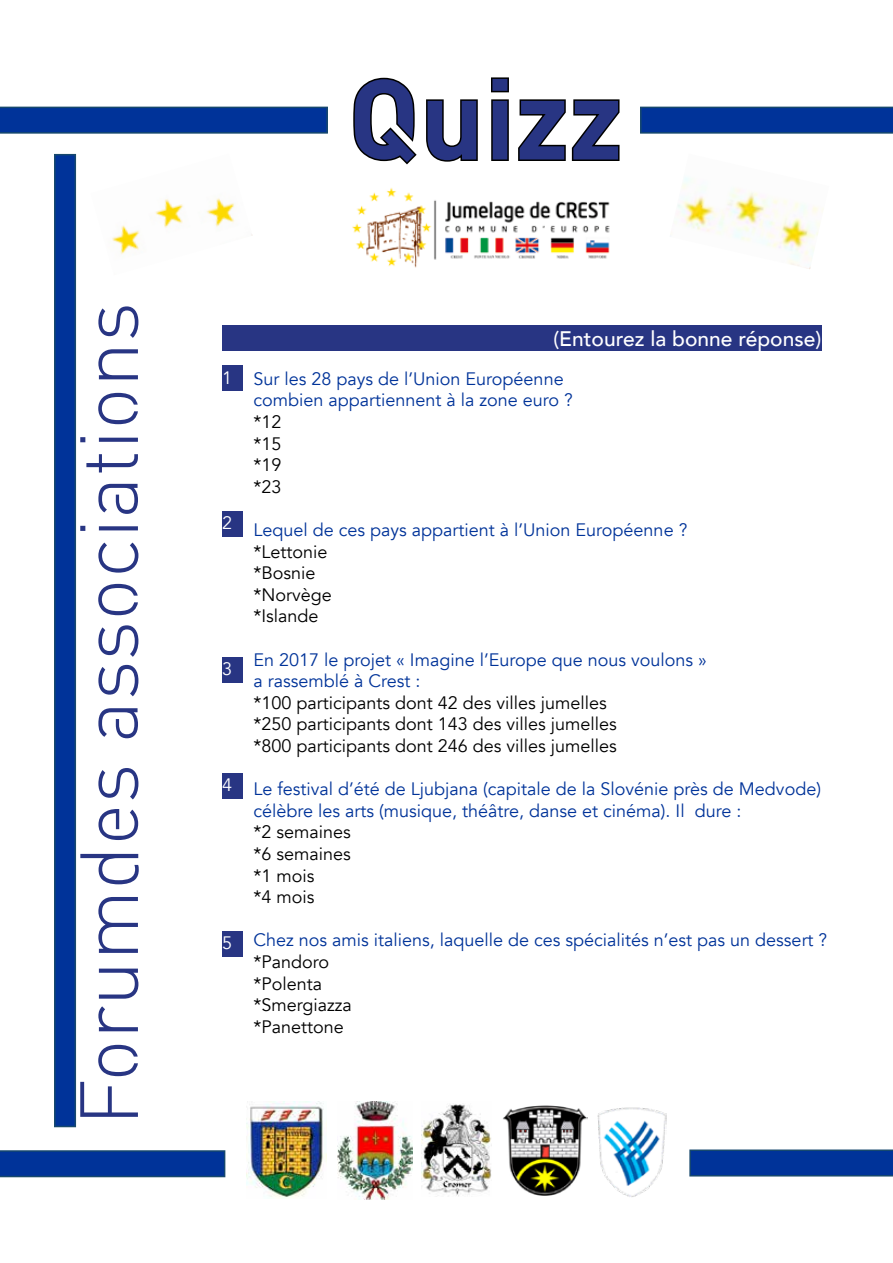
<style>
.page{position:relative;width:893px;height:1263px;background:#fff}
.page>*{position:absolute;margin:0;border:0;box-sizing:border-box;transform-origin:0 0}
.t1{font:700 112.5px "Streetvertising";color:#283583}
.t2{font:300 81px "Streetvertising";color:#283583}
.t3{font:500 21px "Avenir";color:#fff}
.t4{font:18px/21.6px "Avenir";color:#039}
.t5{font:18px/21.6px "Avenir";color:#000}
.t6{font:18px "Avenir";color:#fff}
</style>
<div class="page">
<img style="left:352px;top:187px;width:258px;height:81px">
<svg style="left:353px;top:77px;width:64px;height:88px"></svg>
<svg style="left:426px;top:99px;width:52px;height:63px"></svg>
<svg style="left:491px;top:77px;width:18px;height:84px"></svg>
<svg style="left:518px;top:99px;width:102px;height:62px"></svg>
<img style="left:246px;top:1102px;width:80px;height:95px">
<img style="left:338px;top:1101px;width:75px;height:98px">
<img style="left:503px;top:1105px;width:84px;height:90px">
<img style="left:597px;top:1107px;width:69px;height:90px">
<img style="left:422px;top:1104px;width:70px;height:92px">
<svg style="left:0;top:107px;width:328px;height:27px;background:#053795"></svg>
<div style="left:54px;top:154px;width:22px;height:973px;background:#039;border:2px solid #17496d"></div>
<div style="left:222px;top:325px;width:599px;height:26px;background:#283583"></div>
<svg style="left:0;top:1150px;width:225px;height:27px;background:#043795"></svg>
<img style="left:112px;top:198px;width:140px;height:57px">
<img style="left:677px;top:177px;width:146px;height:92px">
<div style="left:222px;top:366px;width:21px;height:25px;background:#283583"></div>
<div style="left:222px;top:511px;width:21px;height:26px;background:#283583"></div>
<div style="left:222px;top:657px;width:21px;height:25px;background:#283583"></div>
<div style="left:222px;top:773px;width:21px;height:25px;background:#283583"></div>
<div style="left:222px;top:931px;width:21px;height:26px;background:#283583"></div>
<svg style="left:640px;top:107px;width:253px;height:27px;background:#053795"></svg>
<svg style="left:689px;top:1149px;width:204px;height:27px;background:#073996"></svg>
<h2 class="t2" style="left:73px;top:1126px;width:825px;rotate:-90deg">Forumdes associations</h2>
<h1 class="t1" style="left:348px;top:69px;width:277px">Quizz</h1>
<p class="t6" style="left:222px;top:367px;width:12px">1</p>
<p class="t6" style="left:222px;top:512px;width:12px">2</p>
<p class="t6" style="left:222px;top:658px;width:12px">3</p>
<p class="t6" style="left:222px;top:774px;width:12px">4</p>
<p class="t6" style="left:222px;top:932px;width:12px">5</p>
<p class="t3" style="left:553px;top:321px;width:269px">(Entourez la bonne réponse)</p>
<p class="t4" style="left:254px;top:368px;width:321px">Sur les 28 pays de l’Union Européenne combien appartiennent à la zone euro ?</p>
<p class="t5" style="left:254px;top:411px;width:30px;text-align:justify">*12 *15 *19 *23</p>
<p class="t4" style="left:254px;top:519px;width:435px">Lequel de ces pays appartient à l’Union Européenne ?</p>
<p class="t5" style="left:254px;top:541px;width:80px">*Lettonie *Bosnie *Norvège *Islande</p>
<p class="t4" style="left:254px;top:649px;width:455px">En 2017 le projet « Imagine l’Europe que nous voulons » a rassemblé à Crest :</p>
<p class="t5" style="left:254px;top:692px;width:365px">*100 participants dont 42 des villes jumelles *250 participants dont 143 des villes jumelles *800 participants dont 246 des villes jumelles</p>
<p class="t4" style="left:254px;top:778px;width:569px">Le festival d’été de Ljubjana (capitale de la Slovénie près de Medvode) célèbre les arts (musique, théâtre, danse et cinéma). Il dure :</p>
<p class="t5" style="left:254px;top:822px;width:99px">*2 semaines *6 semaines *1 mois<br>*4 mois</p>
<p class="t4" style="left:254px;top:930px;width:575px">Chez nos amis italiens, laquelle de ces spécialités n’est pas un dessert ?</p>
<p class="t5" style="left:254px;top:951px;width:100px">*Pandoro *Polenta *Smergiazza *Panettone</p>
</div>
